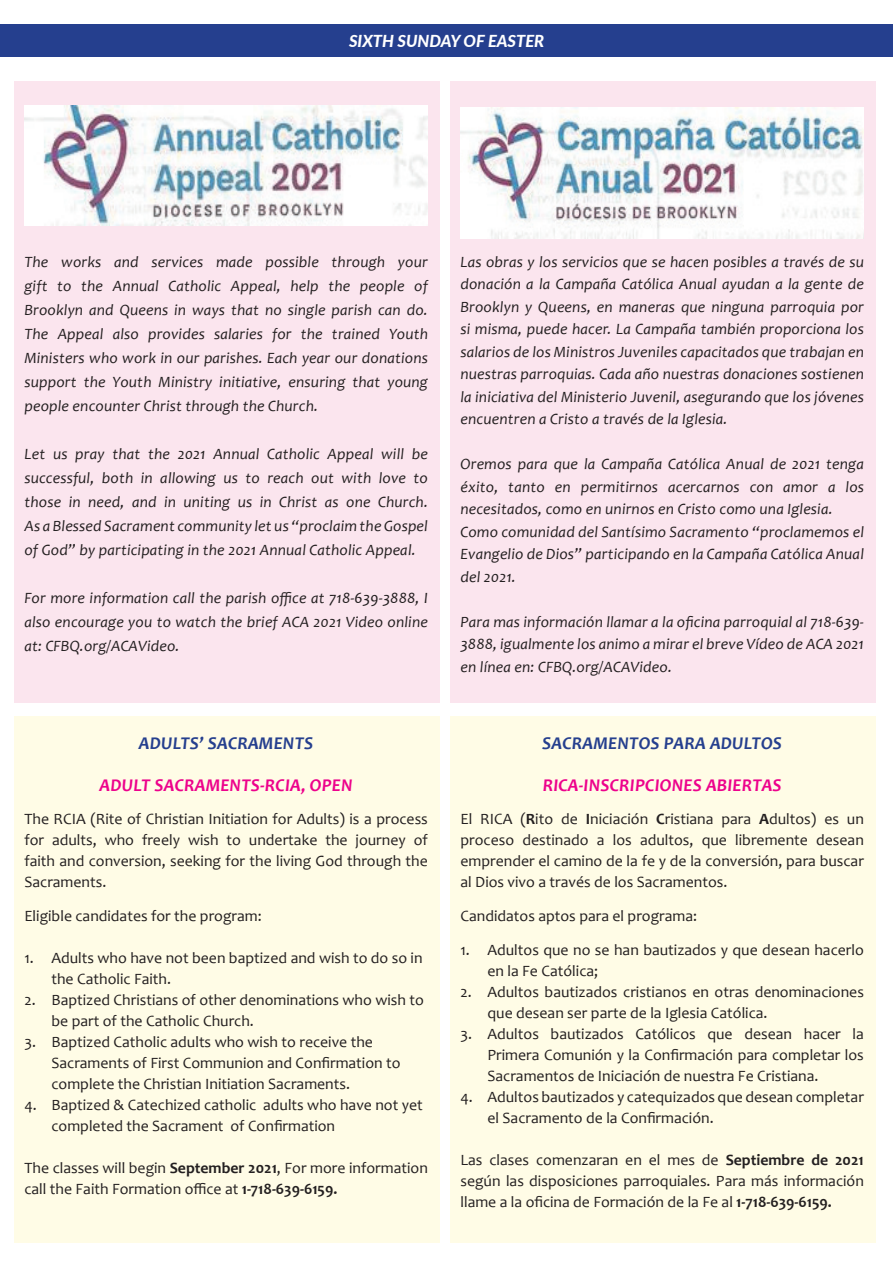
<style>
.page{position:relative;width:893px;height:1263px;background:#fff}
.page>*{position:absolute;margin:0;border:0;box-sizing:border-box;transform-origin:0 0}
.t1{font:italic 700 18px "Candara";letter-spacing:.01em;color:#ed028c}
.t2{font:italic 700 18px "Candara";letter-spacing:.01em;color:#253f8e}
.t3{font:italic 800 16.5px "Lato";color:#fff}
.t4{font:italic 15.75px/22.5px "Candara";letter-spacing:.01em;color:#231f20;text-align:justify}
.t5{font:15.75px/21px "Candara";color:#231f20}
.s1{font-weight:700}
</style>
<div class="page">
<div style="left:0;top:24px;width:893px;height:33px;background:#253f8e"></div>
<div style="left:14px;top:716px;width:425px;height:527px;background:#fffce0"></div>
<div style="left:450px;top:716px;width:425px;height:527px;background:#fffce0"></div>
<div style="left:14px;top:81px;width:425px;height:621px;background:#fbe3ed"></div>
<img style="left:24px;top:106px;width:404px;height:119px">
<div style="left:450px;top:81px;width:425px;height:621px;background:#fbe3ed"></div>
<img style="left:460px;top:107px;width:404px;height:132px">
<p class="t3" style="left:349px;top:28px;width:197px">SIXTH SUNDAY OF EASTER</p>
<p class="t4" style="left:24px;top:249px;width:405px;line-height:24px">The works and services made possible through your gift to the Annual Catholic Appeal, help the people of Brooklyn and Queens in ways that no single parish can do.<br>The Appeal also provides salaries for the trained Youth Ministers who work in our parishes. Each year our donations support the Youth Ministry initiative, ensuring that young people encounter Christ through the Church.</p>
<p class="t4" style="left:24px;top:441px;width:405px;line-height:24px">Let us pray that the 2021 Annual Catholic Appeal will be successful, both in allowing us to reach out with love to those in need, and in uniting us in Christ as one Church.<br>As a Blessed Sacrament community let us “proclaim the Gospel of God” by participating in the 2021 Annual Catholic Appeal.</p>
<p class="t4" style="left:24px;top:585px;width:405px;line-height:24px">For more information call the parish office at 718-639-3888, I also encourage you to watch the brief ACA 2021 Video online at: CFBQ.org/ACAVideo.</p>
<p class="t2" style="left:139px;top:731px;width:176px">ADULTS’ SACRAMENTS</p>
<p class="t1" style="left:100px;top:773px;width:255px">ADULT SACRAMENTS-RCIA, OPEN</p>
<p class="t5" style="left:24px;top:809px;width:405px;text-align:justify">The RCIA (Rite of Christian Initiation for Adults) is a process for adults, who freely wish to undertake the journey of faith and conversion, seeking for the living God through the Sacraments.</p>
<p class="t5" style="left:24px;top:905px;width:239px">Eligible candidates for the program:</p>
<p class="t5" style="left:51px;top:947px;width:373px;text-indent:-27px">1. Adults who have not been baptized and wish to do so in the Catholic Faith.</p>
<p class="t5" style="left:51px;top:989px;width:374px;text-indent:-27px">2. Baptized Christians of other denominations who wish to be part of the Catholic Church.</p>
<p class="t5" style="left:51px;top:1031px;width:351px;text-indent:-27px">3. Baptized Catholic adults who wish to receive the<br>Sacraments of First Communion and Confirmation to complete the Christian Initiation Sacraments.</p>
<p class="t5" style="left:51px;top:1094px;width:373px;text-indent:-27px">4. Baptized &amp; Catechized catholic adults who have not yet completed the Sacrament of Confirmation</p>
<p class="t5" style="left:24px;top:1157px;width:405px">The classes will begin <span class="s1">September 2021</span>, For more information call the Faith Formation office at <span class="s1">1-718-639-6159.</span></p>
<p class="t4" style="left:460px;top:250px;width:405px">Las obras y los servicios que se hacen posibles a través de su donación a la Campaña Católica Anual ayudan a la gente de Brooklyn y Queens, en maneras que ninguna parroquia por si misma, puede hacer. La Campaña también proporciona los salarios de los Ministros Juveniles capacitados que trabajan en nuestras parroquias. Cada año nuestras donaciones sostienen la iniciativa del Ministerio Juvenil, asegurando que los jóvenes encuentren a Cristo a través de la Iglesia.</p>
<p class="t4" style="left:460px;top:453px;width:405px;text-align:left">Oremos para que la Campaña Católica Anual de 2021 tenga éxito, tanto en permitirnos acercarnos con amor a los necesitados, como en unirnos en Cristo como una Iglesia.<br>Como comunidad del Santísimo Sacramento “proclamemos el Evangelio de Dios” participando en la Campaña Católica Anual del 2021.</p>
<p class="t4" style="left:460px;top:610px;width:405px">Para mas información llamar a la oficina parroquial al 718-639- 3888, igualmente los animo a mirar el breve Vídeo de ACA 2021 en línea en: CFBQ.org/ACAVideo.</p>
<p class="t2" style="left:542px;top:731px;width:241px">SACRAMENTOS PARA ADULTOS</p>
<p class="t1" style="left:543px;top:773px;width:240px">RICA-INSCRIPCIONES ABIERTAS</p>
<p class="t5" style="left:460px;top:809px;width:405px;text-align:justify">El RICA (<span class="s1">R</span>ito de <span class="s1">I</span>niciación <span class="s1">C</span>ristiana para <span class="s1">A</span>dultos) es un proceso destinado a los adultos, que libremente desean emprender el camino de la fe y de la conversión, para buscar al Dios vivo a través de los Sacramentos.</p>
<p class="t5" style="left:460px;top:905px;width:238px">Candidatos aptos para el programa:</p>
<p class="t5" style="left:487px;top:939px;width:378px;text-indent:-27px">1. Adultos que no se han bautizados y que desean hacerlo en la Fe Católica;</p>
<p class="t5" style="left:487px;top:981px;width:378px;text-indent:-27px">2. Adultos bautizados cristianos en otras denominaciones que desean ser parte de la Iglesia Católica.</p>
<p class="t5" style="left:487px;top:1023px;width:378px;text-align:justify;text-indent:-27px">3. Adultos bautizados Católicos que desean hacer la Primera Comunión y la Confirmación para completar los Sacramentos de Iniciación de nuestra Fe Cristiana.</p>
<p class="t5" style="left:487px;top:1086px;width:378px;text-indent:-27px">4. Adultos bautizados y catequizados que desean completar el Sacramento de la Confirmación.</p>
<p class="t5" style="left:460px;top:1149px;width:405px;text-align:justify">Las clases comenzaran en el mes de <span class="s1">Septiembre de 2021 </span>según las disposiciones parroquiales. Para más información llame a la oficina de Formación de la Fe al <span class="s1">1-718-639-6159.</span></p>
</div>
